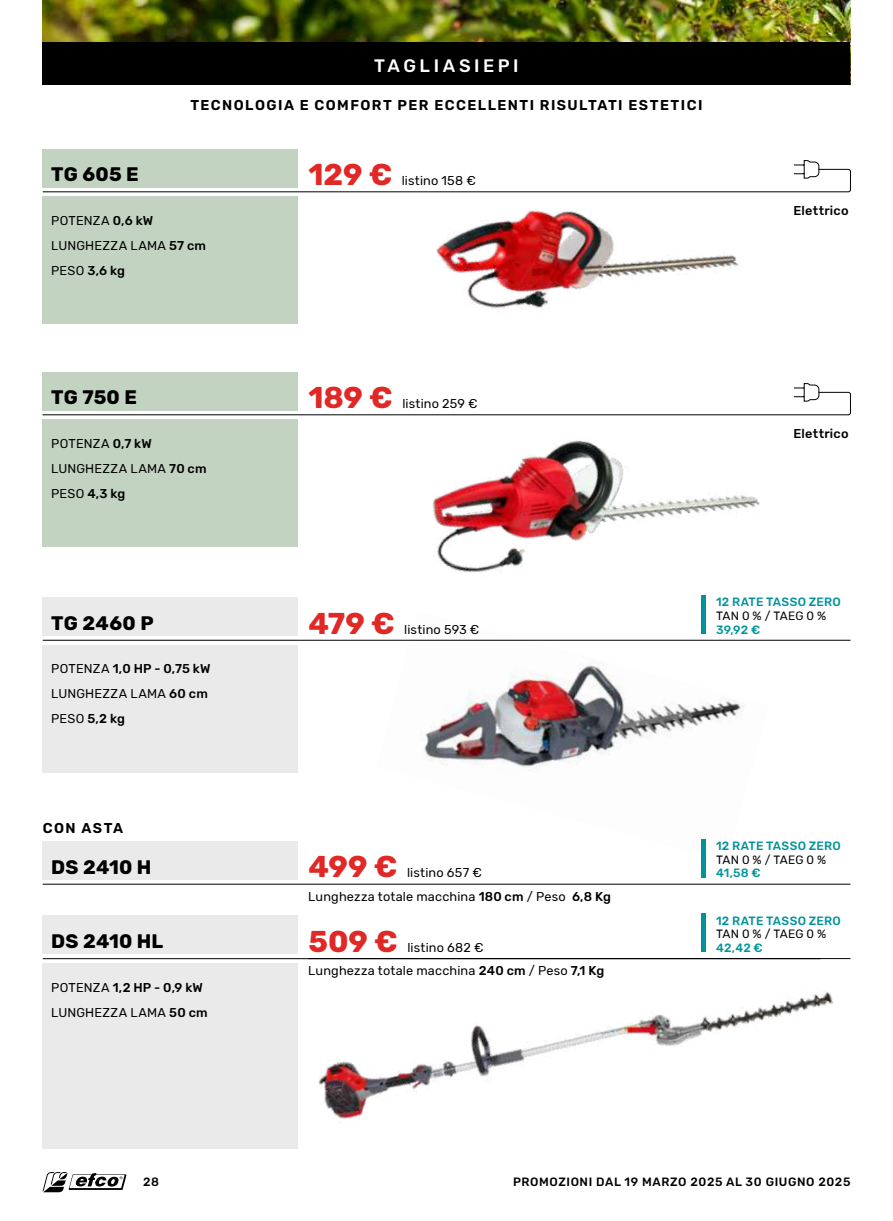
<style>
.page{position:relative;width:893px;height:1221px;background:#fff}
.page>*{position:absolute;margin:0;border:0;box-sizing:border-box;transform-origin:0 0}
.t1{font:700 30px "Rubik";letter-spacing:-.005em;color:#e02926}
.t2{font:700 19.5px "Rubik";letter-spacing:.015em;color:#000}
.t3{font:500 18px "Rubik";letter-spacing:.195em;color:#fff}
.t4{font:600 14.25px "Rubik";letter-spacing:.1em;color:#000}
.t5{font:12.75px/25px "Rubik";letter-spacing:.015em;color:#000}
.t6{font:500 12.75px "Rubik";letter-spacing:.015em;color:#000}
.t7{font:500 12px "Rubik";letter-spacing:.02em;color:#00949a}
.t8{font:500 12px "Rubik";letter-spacing:.05em;color:#000}
.t9{font:12px "Rubik";letter-spacing:.01em;color:#000}
.s1{font-weight:500}
</style>
<div class="page">
<img style="left:376px;top:639px;width:392px;height:222px">
<img style="left:411px;top:415px;width:352px;height:231px">
<img style="left:425px;top:192px;width:324px;height:117px">
<img style="left:42px;top:0;width:808px;height:42px">
<div style="left:42px;top:42px;width:808px;height:43px;background:#000"></div>
<div style="left:43px;top:597px;width:255px;height:38px;background:#ebeaea"></div>
<div style="left:43px;top:645px;width:255px;height:127px;background:#ebeaea"></div>
<hr style="left:43px;top:640px;width:807px;height:1px;background:#000">
<hr style="left:701px;top:595px;width:4px;height:38px;background:#00949a">
<div style="left:43px;top:841px;width:255px;height:38px;background:#ebeaea"></div>
<hr style="left:43px;top:883px;width:807px;height:1px;background:#000">
<div style="left:43px;top:915px;width:255px;height:39px;background:#ebeaea"></div>
<div style="left:43px;top:963px;width:255px;height:185px;background:#ebeaea"></div>
<hr style="left:43px;top:958px;width:777px;height:1px;background:#000">
<hr style="left:308px;top:958px;width:542px;height:1px;background:#000">
<hr style="left:701px;top:839px;width:4px;height:38px;background:#00949a">
<hr style="left:701px;top:913px;width:4px;height:38px;background:#00949a">
<img style="left:310px;top:923px;width:528px;height:201px">
<div style="left:43px;top:149px;width:255px;height:38px;background:#c3d3c2"></div>
<div style="left:43px;top:196px;width:255px;height:128px;background:#c3d3c2"></div>
<svg style="left:42px;top:160px;width:809px;height:32px"></svg>
<div style="left:43px;top:372px;width:255px;height:38px;background:#c3d3c2"></div>
<div style="left:43px;top:419px;width:255px;height:128px;background:#c3d3c2"></div>
<svg style="left:42px;top:383px;width:809px;height:32px"></svg>
<svg style="left:43px;top:1172px;width:84px;height:20px"></svg>
<h3 class="t3" style="left:374px;top:55px;width:146px">TAGLIASIEPI</h3>
<p class="t4" style="left:190px;top:97px;width:514px">TECNOLOGIA E COMFORT PER ECCELLENTI RISULTATI ESTETICI</p>
<h2 class="t2" style="left:51px;top:163px;width:89px">TG 605 E</h2>
<p class="t5" style="left:51px;top:208px;width:156px">POTENZA <span class="s1">0,6 kW<br></span>LUNGHEZZA LAMA <span class="s1">57 cm<br></span>PESO <span class="s1">3,6 kg</span></p>
<h1 class="t1" style="left:308px;top:157px;width:85px">129 €</h1>
<p class="t5" style="left:402px;top:168px;width:76px">listino 158 €</p>
<p class="t6" style="left:793px;top:203px;width:57px">Elettrico</p>
<h2 class="t2" style="left:51px;top:386px;width:87px">TG 750 E</h2>
<p class="t5" style="left:51px;top:431px;width:157px">POTENZA <span class="s1">0,7 kW<br></span>LUNGHEZZA LAMA <span class="s1">70 cm<br></span>PESO <span class="s1">4,3 kg</span></p>
<h2 class="t2" style="left:51px;top:611px;width:104px">TG 2460 P</h2>
<p class="t5" style="left:51px;top:656px;width:161px">POTENZA <span class="s1">1,0 HP - 0,75 kW<br></span>LUNGHEZZA LAMA <span class="s1">60 cm<br></span>PESO <span class="s1">5,2 kg</span></p>
<p class="t4" style="left:43px;top:819px;width:82px">CON ASTA</p>
<h1 class="t1" style="left:308px;top:380px;width:86px">189 €</h1>
<p class="t5" style="left:402px;top:391px;width:77px">listino 259 €</p>
<h1 class="t1" style="left:308px;top:605px;width:88px">479 €</h1>
<p class="t5" style="left:404px;top:617px;width:77px">listino 593 €</p>
<h2 class="t2" style="left:51px;top:855px;width:102px">DS 2410 H</h2>
<h1 class="t1" style="left:308px;top:849px;width:91px">499 €</h1>
<p class="t5" style="left:407px;top:860px;width:76px">listino 657 €</p>
<h2 class="t2" style="left:51px;top:929px;width:114px">DS 2410 HL</h2>
<p class="t5" style="left:51px;top:975px;width:158px">POTENZA <span class="s1">1,2 HP - 0,9 kW<br></span>LUNGHEZZA LAMA <span class="s1">50 cm</span></p>
<p class="t5" style="left:308px;top:884px;width:304px">Lunghezza totale macchina <span class="s1">180 cm</span> / Peso <span class="s1">6,8 Kg</span></p>
<h1 class="t1" style="left:308px;top:923px;width:91px">509 €</h1>
<p class="t5" style="left:407px;top:935px;width:78px">listino 682 €</p>
<p class="t5" style="left:308px;top:958px;width:298px">Lunghezza totale macchina <span class="s1">240 cm</span> / Peso <span class="s1">7,1 Kg</span></p>
<p class="t6" style="left:793px;top:426px;width:57px">Elettrico</p>
<p class="t7" style="left:716px;top:595px;width:126px">12 RATE TASSO ZERO</p>
<p class="t9" style="left:716px;top:609px;width:112px">TAN 0 % / TAEG 0 %</p>
<p class="t7" style="left:716px;top:622px;width:46px">39,92 €</p>
<p class="t7" style="left:716px;top:839px;width:126px">12 RATE TASSO ZERO</p>
<p class="t9" style="left:716px;top:852px;width:112px">TAN 0 % / TAEG 0 %</p>
<p class="t7" style="left:716px;top:866px;width:46px">41,58 €</p>
<p class="t7" style="left:716px;top:913px;width:126px">12 RATE TASSO ZERO</p>
<p class="t9" style="left:716px;top:927px;width:112px">TAN 0 % / TAEG 0 %</p>
<p class="t7" style="left:716px;top:940px;width:48px">42,42 €</p>
<p class="t8" style="left:143px;top:1174px;width:17px">28</p>
<p class="t8" style="left:513px;top:1174px;width:339px">PROMOZIONI DAL 19 MARZO 2025 AL 30 GIUGNO 2025</p>
</div>
